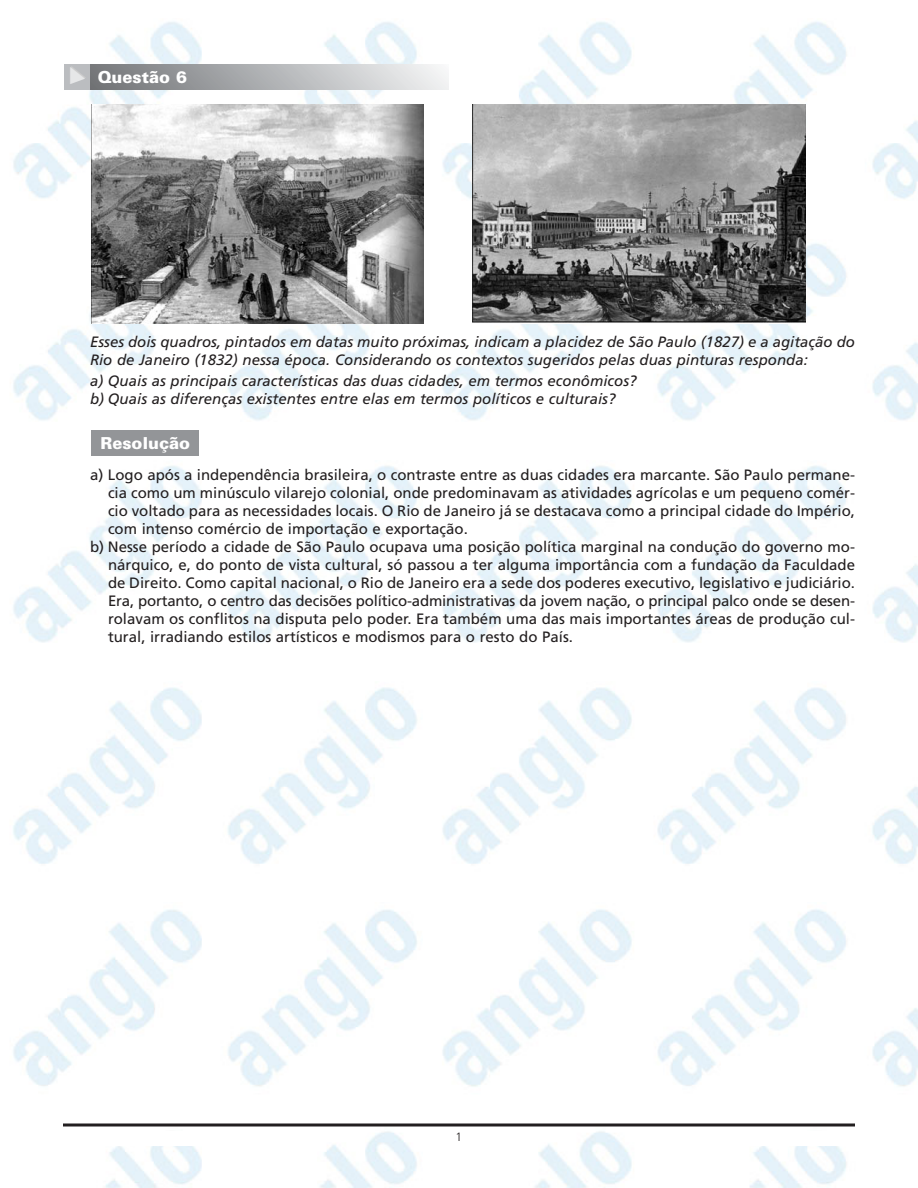
<style>
.page{position:relative;width:918px;height:1188px;background:#fff}
.page>*{position:absolute;margin:0;border:0;box-sizing:border-box;transform-origin:0 0}
.t1{font:900 16.5px "Univers";color:#fff}
.t2{font:15px "Frutiger";color:#231f20}
.t3{font:italic 15px/18px "Frutiger";color:#231f20}
.t4{font:300 12px "Frutiger";color:#231f20}
</style>
<div class="page">
<img style="left:13px;top:22px;width:905px;height:1166px">
<hr style="left:63px;top:1124px;width:792px;height:2px;background:#231f20">
<div style="left:63px;top:1131px;width:144px;height:15px;background:#fff"></div>
<div style="left:747px;top:1131px;width:108px;height:15px;background:#fff"></div>
<div style="left:92px;top:430px;width:108px;height:26px;background:#939598"></div>
<img style="left:472px;top:104px;width:333px;height:219px">
<img style="left:92px;top:104px;width:331px;height:219px">
<div style="left:89px;top:64px;width:360px;height:26px;background:linear-gradient(to right,#717376,#f3f4f5)"></div>
<div style="left:64px;top:64px;width:26px;height:26px;background:#bbbdc0"></div>
<p class="t1" style="left:98px;top:71px;width:91px">Questão 6</p>
<p class="t3" style="left:90px;top:334px;width:767px">Esses dois quadros, pintados em datas muito próximas, indicam a placidez de São Paulo (1827) e a agitação do<br>Rio de Janeiro (1832) nessa época. Considerando os contextos sugeridos pelas duas pinturas responda:</p>
<p class="t3" style="left:90px;top:373px;width:548px">a) Quais as principais características das duas cidades, em termos econômicos? b) Quais as diferenças existentes entre elas em termos políticos e culturais?</p>
<p class="t1" style="left:100px;top:437px;width:91px">Resolução</p>
<p class="t2" style="left:90px;top:469px;width:767px">a) Logo após a independência brasileira, o contraste entre as duas cidades era marcante. São Paulo permane-</p>
<p class="t2" style="left:108px;top:487px;width:749px">cia como um minúsculo vilarejo colonial, onde predominavam as atividades agrícolas e um pequeno comér-</p>
<p class="t2" style="left:108px;top:505px;width:749px">cio voltado para as necessidades locais. O Rio de Janeiro já se destacava como a principal cidade do Império,</p>
<p class="t2" style="left:108px;top:523px;width:361px">com intenso comércio de importação e exportação.</p>
<p class="t2" style="left:90px;top:541px;width:767px">b) Nesse período a cidade de São Paulo ocupava uma posição política marginal na condução do governo mo-</p>
<p class="t2" style="left:108px;top:559px;width:749px">nárquico, e, do ponto de vista cultural, só passou a ter alguma importância com a fundação da Faculdade</p>
<p class="t2" style="left:108px;top:577px;width:749px">de Direito. Como capital nacional, o Rio de Janeiro era a sede dos poderes executivo, legislativo e judiciário.</p>
<p class="t2" style="left:108px;top:595px;width:749px">Era, portanto, o centro das decisões político-administrativas da jovem nação, o principal palco onde se desen-</p>
<p class="t2" style="left:108px;top:613px;width:749px">rolavam os conflitos na disputa pelo poder. Era também uma das mais importantes áreas de produção cul-</p>
<p class="t2" style="left:108px;top:631px;width:467px">tural, irradiando estilos artísticos e modismos para o resto do País.</p>
<p class="t4" style="left:456px;top:1132px;width:8px">1</p>
</div>
